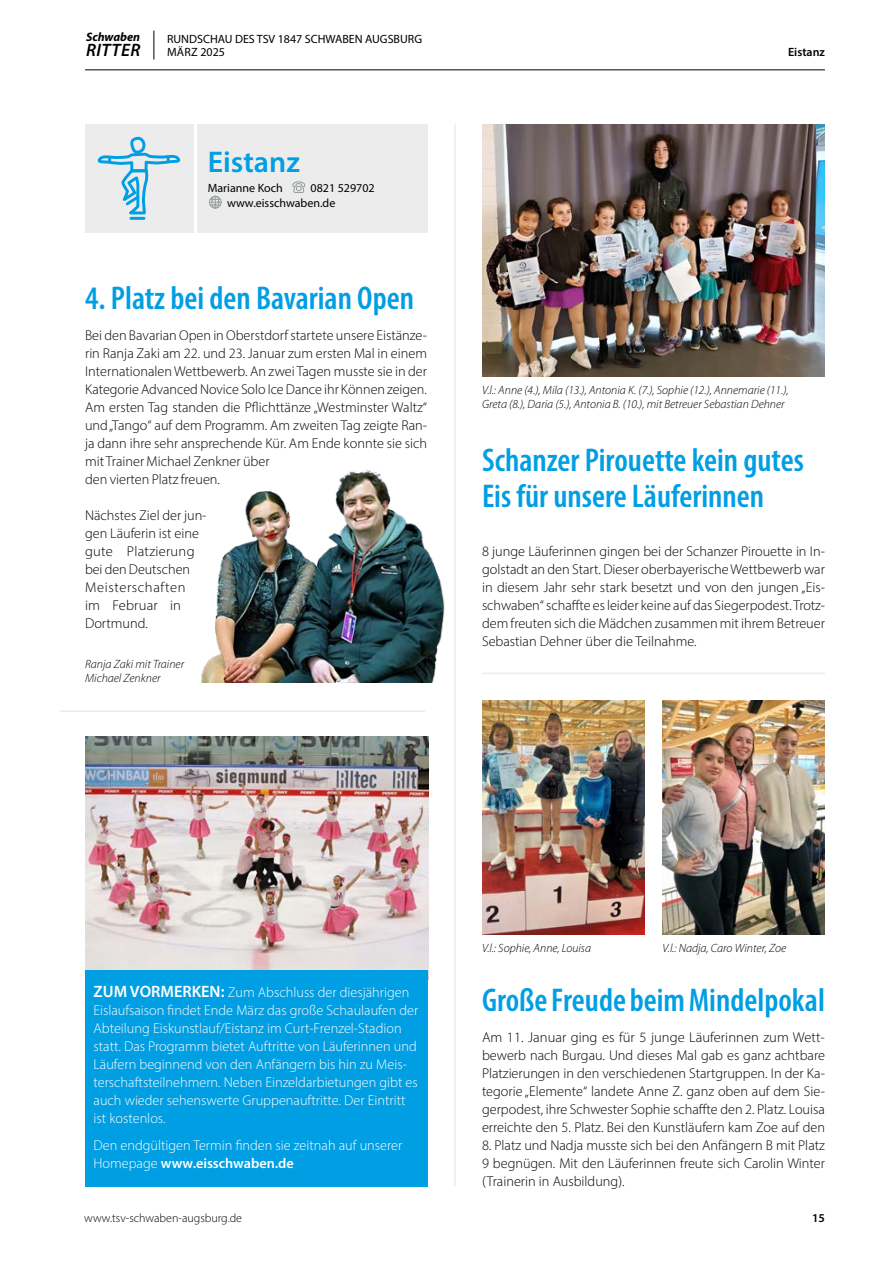
<style>
.page{position:relative;width:893px;height:1263px;background:#fff}
.page>*{position:absolute;margin:0;border:0;box-sizing:border-box;transform-origin:0 0}
.t1{font:600 condensed 33px/36px "Myriad Pro";color:#009ee3}
.t2{font:600 30px "Myriad Pro";color:#009ee3}
.t3{font:italic 600 18px "Myriad Pro";letter-spacing:.02em;color:#000}
.t4{font:300 14.25px/18px "Myriad Pro";color:#000;text-align:justify}
.t5{font:300 14.25px/18px "Myriad Pro";color:#fff}
.t6{font:italic 700 12.3px "Myriad Pro";color:#000}
.t7{font:italic 300 12px/14.2px "Myriad Pro";color:#000}
.t8{font:12px/13.5px "Myriad Pro";color:#000}
.t9{font:300 12px "Myriad Pro";color:#000}
.t10{font:600 12px "Myriad Pro";color:#000}
.s1{font-weight:600;font-size:16.5px}
.s2{font-weight:600}
</style>
<div class="page">
<hr style="left:85px;top:69px;width:740px;height:1px;background:#000">
<svg style="left:153px;top:31px;width:1px;height:29px"></svg>
<img style="left:201px;top:469px;width:244px;height:213px">
<div style="left:85px;top:124px;width:108px;height:108px;background:#ececed"></div>
<svg style="left:97px;top:136px;width:84px;height:84px"></svg>
<div style="left:197px;top:124px;width:231px;height:108px;background:#ececed"></div>
<svg style="left:292px;top:181px;width:13px;height:12px"></svg>
<svg style="left:209px;top:196px;width:12px;height:13px"></svg>
<img style="left:482px;top:124px;width:343px;height:252px">
<hr style="left:454px;top:124px;width:2px;height:1062px;background:#ececed">
<hr style="left:482px;top:673px;width:343px;height:1px;background:#ececed">
<hr style="left:60px;top:710px;width:365px;height:2px;background:#ececed">
<img style="left:482px;top:700px;width:162px;height:234px">
<img style="left:662px;top:700px;width:163px;height:234px">
<img style="left:85px;top:736px;width:343px;height:234px">
<div style="left:85px;top:970px;width:343px;height:216px;background:#009ee3"></div>
<p class="t6" style="left:86px;top:29px;width:56px">Schwaben</p>
<p class="t3" style="left:86px;top:39px;width:56px">RITTER</p>
<p class="t8" style="left:167px;top:32px;width:257px">RUNDSCHAU DES TSV 1847 SCHWABEN AUGSBURG<br>MÄRZ 2025</p>
<h2 class="t2" style="left:208px;top:143px;width:94px">Eistanz</h2>
<p class="t8" style="left:208px;top:181px;width:77px">Marianne Koch</p>
<p class="t8" style="left:227px;top:180px;width:149px;line-height:15px;text-indent:84px">0821 529702 www.eisschwaben.de</p>
<h1 class="t1" style="left:85px;top:279px;width:331px">4. Platz bei den Bavarian Open</h1>
<p class="t4" style="left:85px;top:326px;width:344px;text-align:left">Bei den Bavarian Open in Oberstdorf startete unsere Eistänze&shy;rin Ranja Zaki am 22. und 23. Januar zum ersten Mal in einem Internationalen Wettbewerb. An zwei Tagen musste sie in der Kategorie Advanced Novice Solo Ice Dance ihr Können zeigen.<br>Am ersten Tag standen die Pflichttänze „Westminster Waltz“ und „Tango“ auf dem Programm. Am zweiten Tag zeigte Ran&shy;ja dann ihre sehr ansprechende Kür. Am Ende konnte sie sich mit Trainer Michael Zenkner über<br>den vierten Platz freuen.</p>
<p class="t4" style="left:85px;top:506px;width:123px;text-align:left">Nächstes Ziel der jun&shy;gen Läuferin ist eine gute Platzierung bei den Deutschen<br>Meisterschaften<br>im Februar in<br>Dortmund.</p>
<p class="t7" style="left:85px;top:657px;width:101px">Ranja Zaki mit Trainer<br>Michael Zenkner</p>
<p class="t10" style="left:788px;top:45px;width:38px">Eistanz</p>
<p class="t7" style="left:482px;top:383px;width:308px">V.l.: Anne (4.), Mila (13.), Antonia K. (7.), Sophie (12.), Annemarie (11.),<br>Greta (8.), Daria (5.), Antonia B. (10.), mit Betreuer Sebastian Dehner</p>
<h1 class="t1" style="left:482px;top:441px;width:323px">Schanzer Pirouette kein gutes<br>Eis für unsere Läuferinnen</h1>
<p class="t4" style="left:482px;top:542px;width:344px">8 junge Läuferinnen gingen bei der Schanzer Pirouette in In&shy;golstadt an den Start. Dieser oberbayerische Wettbewerb war in diesem Jahr sehr stark besetzt und von den jungen „Eis&shy;schwaben“ schaffte es leider keine auf das Siegerpodest. Trotz&shy;dem freuten sich die Mädchen zusammen mit ihrem Betreuer Sebastian Dehner über die Teilnahme.</p>
<p class="t5" style="left:94px;top:983px;width:326px"><span class="s1">ZUM VORMERKEN:</span> Zum Abschluss der diesjährigen Eislaufsaison findet Ende März das große Schaulaufen der Abteilung Eiskunstlauf/Eistanz im Curt-Frenzel-Stadion statt. Das Programm bietet Auftritte von Läuferinnen und Läufern beginnend von den Anfängern bis hin zu Meis&shy;terschaftsteilnehmern. Neben Einzeldarbietungen gibt es auch wieder sehenswerte Gruppenauftritte. Der Eintritt ist kostenlos.</p>
<p class="t5" style="left:94px;top:1136px;width:310px">Den endgültigen Termin finden sie zeitnah auf unserer<br>Homepage <span class="s2">www.eisschwaben.de</span></p>
<p class="t7" style="left:482px;top:941px;width:111px">V.l.: Sophie, Anne, Louisa</p>
<p class="t7" style="left:662px;top:941px;width:125px">V.l.: Nadja, Caro Winter, Zoe</p>
<h1 class="t1" style="left:482px;top:981px;width:344px">Große Freude beim Mindelpokal</h1>
<p class="t4" style="left:482px;top:1028px;width:344px">Am 11. Januar ging es für 5 junge Läuferinnen zum Wett&shy;bewerb nach Burgau. Und dieses Mal gab es ganz achtbare Platzierungen in den verschiedenen Startgruppen. In der Ka&shy;tegorie „Elemente“ landete Anne Z. ganz oben auf dem Sie&shy;gerpodest, ihre Schwester Sophie schaffte den 2. Platz. Louisa erreichte den 5. Platz. Bei den Kunstläufern kam Zoe auf den</p>
<p class="t4" style="left:482px;top:1136px;width:344px">8. Platz und Nadja musste sich bei den Anfängern B mit Platz 9 begnügen. Mit den Läuferinnen freute sich Carolin Winter (Trainerin in Ausbildung).</p>
<p class="t9" style="left:84px;top:1211px;width:159px">www.tsv-schwaben-augsburg.de</p>
<p class="t10" style="left:812px;top:1211px;width:14px">15</p>
</div>
